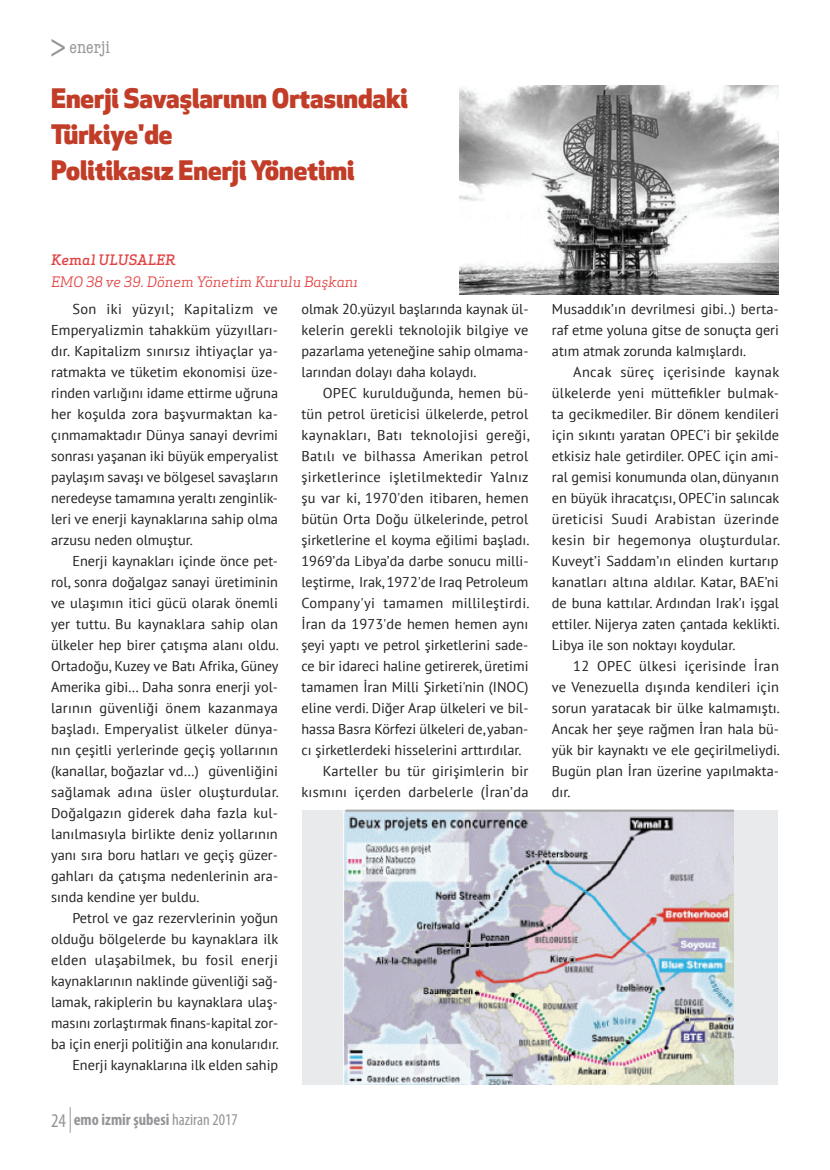
<style>
.page{position:relative;width:830px;height:1170px;background:#fff}
.page>*{position:absolute;margin:0;border:0;box-sizing:border-box;transform-origin:0 0}
.t1{font:33px "Apex New";color:#939598}
.t2{font:800 26.25px/36px "Apex New";color:#c23d28}
.t3{font:condensed 18px "American Typewriter";letter-spacing:.01em;color:#939598}
.t4{font:700 condensed 16.5px "Myriad Pro";color:#939598}
.t5{font:14.25px/21px "PT Sans";color:#231f20;text-align:justify}
.t6{font:14.25px "PT Sans";letter-spacing:.02em;color:#231f20}
.t7{font:italic 14.1px "Apex Serif";color:#e34242}
.t8{font:italic 500 14.1px "Apex Serif";color:#e34242}
.s1{font-weight:400;font-size:19.5px}
.s2{font-weight:400}
</style>
<div class="page">
<svg style="left:70px;top:1107px;width:1px;height:25px"></svg>
<div style="left:302px;top:810px;width:475px;height:274px;background:#e9eaeb"></div>
<img style="left:343px;top:809px;width:389px;height:275px">
<img style="left:459px;top:85px;width:319px;height:209px">
<h1 class="t1" style="left:50px;top:26px;width:18px">&gt;</h1>
<p class="t3" style="left:69px;top:33px;width:42px">enerji</p>
<h2 class="t2" style="left:51px;top:80px;width:358px">Enerji Savaşlarının Ortasındaki<br>Türkiye'de<br>Politikasız Enerji Yönetimi</h2>
<p class="t8" style="left:51px;top:251px;width:126px">Kemal ULUSALER</p>
<p class="t7" style="left:51px;top:273px;width:308px">EMO 38 ve 39. Dönem Yönetim Kurulu Başkanı</p>
<p class="t5" style="left:51px;top:298px;width:228px;text-indent:21px">Son iki yüzyıl; Kapitalizm ve Emperyalizmin tahakküm yüzyılları&shy;dır. Kapitalizm sınırsız ihtiyaçlar ya&shy;ratmakta ve tüketim ekonomisi üze&shy;rinden varlığını idame ettirme uğruna her koşulda zora başvurmaktan ka&shy;çınmamaktadır Dünya sanayi devrimi sonrası yaşanan iki büyük emperyalist paylaşım savaşı ve bölgesel savaşların neredeyse tamamına yeraltı zenginlik&shy;leri ve enerji kaynaklarına sahip olma arzusu neden olmuştur.</p>
<p class="t5" style="left:51px;top:550px;width:229px;text-indent:21px">Enerji kaynakları içinde önce pet&shy;rol, sonra doğalgaz sanayi üretiminin ve ulaşımın itici gücü olarak önemli yer tuttu. Bu kaynaklara sahip olan ülkeler hep birer çatışma alanı oldu.<br>Ortadoğu, Kuzey ve Batı Afrika, Güney Amerika gibi… Daha sonra enerji yol&shy;larının güvenliği önem kazanmaya başladı. Emperyalist ülkeler dünya&shy;nın çeşitli yerlerinde geçiş yollarının (kanallar, boğazlar vd…) güvenliğini sağlamak adına üsler oluşturdular.<br>Doğalgazın giderek daha fazla kul&shy;lanılmasıyla birlikte deniz yollarının yanı sıra boru hatları ve geçiş güzer&shy;gahları da çatışma nedenlerinin ara&shy;sında kendine yer buldu.</p>
<p class="t5" style="left:51px;top:907px;width:229px;text-align:right">Petrol ve gaz rezervlerinin yoğun olduğu bölgelerde bu kaynaklara ilk elden ulaşabilmek, bu fosil enerji kaynaklarının naklinde güvenliği sağ&shy;lamak, rakiplerin bu kaynaklara ulaş&shy;masını zorlaştırmak finans-kapital zor&shy;ba için enerji politiğin ana konularıdır.<br>Enerji kaynaklarına ilk elden sahip</p>
<p class="t4" style="left:51px;top:1109px;width:188px"><span class="s1">24</span> emo izmir şubesi <span class="s2">haziran 2017</span></p>
<p class="t5" style="left:301px;top:298px;width:228px">olmak 20.yüzyıl başlarında kaynak ül&shy;kelerin gerekli teknolojik bilgiye ve pazarlama yeteneğine sahip olmama&shy;larından dolayı daha kolaydı.</p>
<p class="t5" style="left:322px;top:382px;width:207px">OPEC kurulduğunda, hemen bü-</p>
<p class="t5" style="left:301px;top:403px;width:228px">tün petrol üreticisi ülkelerde, petrol</p>
<p class="t6" style="left:301px;top:425px;width:229px">kaynakları, Batı teknolojisi gereği,</p>
<p class="t5" style="left:301px;top:445px;width:228px">Batılı ve bilhassa Amerikan petrol</p>
<p class="t6" style="left:301px;top:467px;width:229px">şirketlerince işletilmektedir Yalnız</p>
<p class="t5" style="left:301px;top:487px;width:228px">şu var ki, 1970'den itibaren, hemen</p>
<p class="t5" style="left:301px;top:508px;width:228px">bütün Orta Doğu ülkelerinde, petrol</p>
<p class="t5" style="left:301px;top:529px;width:229px">şirketlerine el koyma eğilimi başladı.</p>
<p class="t5" style="left:301px;top:550px;width:228px">1969’da Libya’da darbe sonucu milli-</p>
<p class="t5" style="left:301px;top:571px;width:228px">leştirme, Irak, 1972'de Iraq Petroleum</p>
<p class="t6" style="left:301px;top:593px;width:229px">Company'yi tamamen millileştirdi.</p>
<p class="t5" style="left:301px;top:613px;width:228px">İran da 1973'de hemen hemen aynı</p>
<p class="t5" style="left:301px;top:634px;width:228px">şeyi yaptı ve petrol şirketlerini sade-</p>
<p class="t5" style="left:301px;top:655px;width:228px">ce bir idareci haline getirerek, üretimi</p>
<p class="t5" style="left:301px;top:676px;width:228px">tamamen İran Milli Şirketi'nin (INOC)</p>
<p class="t5" style="left:301px;top:697px;width:228px">eline verdi. Diğer Arap ülkeleri ve bil-</p>
<p class="t5" style="left:301px;top:718px;width:228px">hassa Basra Körfezi ülkeleri de, yaban-</p>
<p class="t5" style="left:301px;top:739px;width:221px">cı şirketlerdeki hisselerini arttırdılar.</p>
<p class="t5" style="left:322px;top:760px;width:207px">Karteller bu tür girişimlerin bir</p>
<p class="t5" style="left:301px;top:781px;width:228px">kısmını içerden darbelerle (İran’da</p>
<p class="t5" style="left:551px;top:298px;width:228px">Musaddık’ın devrilmesi gibi..) berta&shy;raf etme yoluna gitse de sonuçta geri atım atmak zorunda kalmışlardı.</p>
<p class="t5" style="left:551px;top:361px;width:229px;text-indent:21px">Ancak süreç içerisinde kaynak ülkelerde yeni müttefikler bulmak&shy;ta gecikmediler. Bir dönem kendileri için sıkıntı yaratan OPEC’i bir şekilde etkisiz hale getirdiler. OPEC için ami&shy;ral gemisi konumunda olan, dünyanın en büyük ihracatçısı, OPEC’in salıncak üreticisi Suudi Arabistan üzerinde kesin bir hegemonya oluşturdular.<br>Kuveyt’i Saddam’ın elinden kurtarıp kanatları altına aldılar. Katar, BAE’ni de buna kattılar. Ardından Irak’ı işgal ettiler. Nijerya zaten çantada keklikti.<br>Libya ile son noktayı koydular.</p>
<p class="t5" style="left:551px;top:655px;width:229px;text-indent:21px">12 OPEC ülkesi içerisinde İran ve Venezuella dışında kendileri için sorun yaratacak bir ülke kalmamıştı.<br>Ancak her şeye rağmen İran hala bü&shy;yük bir kaynaktı ve ele geçirilmeliydi.<br>Bugün plan İran üzerine yapılmakta&shy;dır.</p>
</div>
